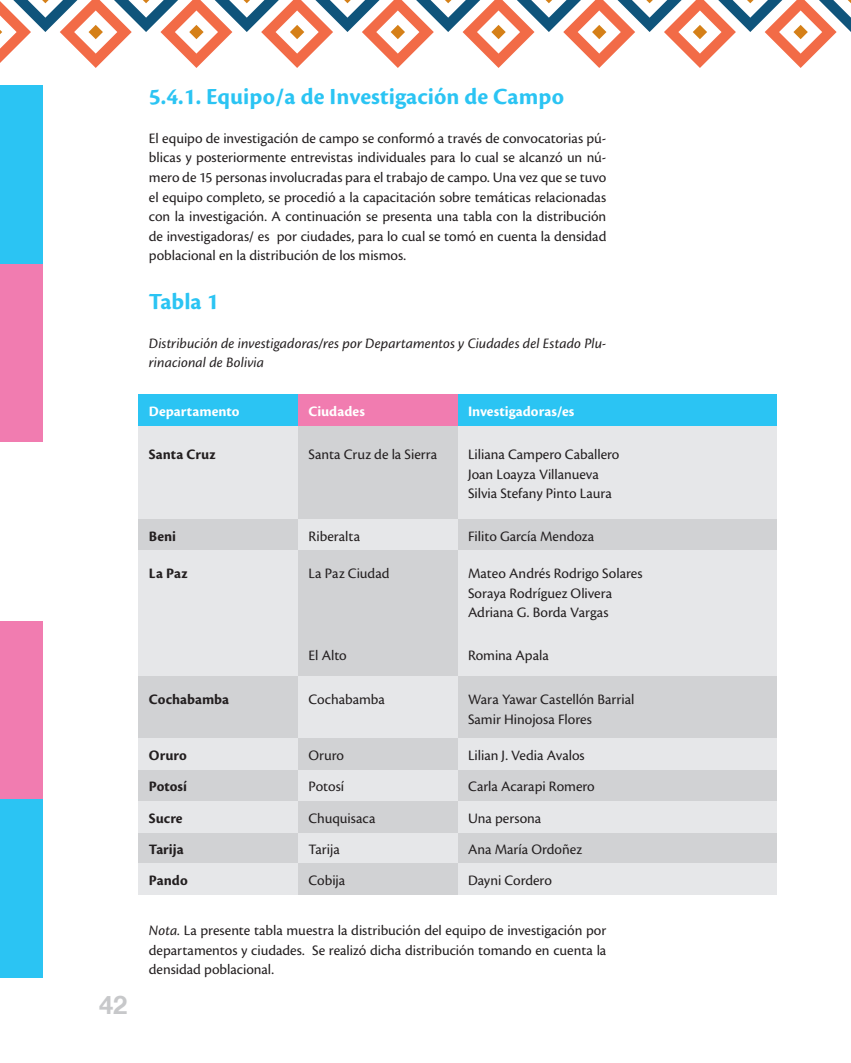
<style>
.page{position:relative;width:851px;height:1063px;background:#fff}
.page>*{position:absolute;margin:0;border:0;box-sizing:border-box;transform-origin:0 0}
.t1{font:700 25.5px "Helvetica Neue CE";color:#c7c8ca}
.t2{font:700 24px "Cronos Pro";letter-spacing:.005em;color:#2bc4f3}
.t3{font:15px/19.5px "Cronos Pro";color:#231f20;text-align:justify}
.t4{font:italic 15px/19.5px "Cronos Pro";letter-spacing:.005em;color:#231f20}
.t5{font:700 15px "Cronos Pro";color:#231f20}
.t6{font:700 15px "Cronos Pro";color:#fff}
.s1{font-style:italic}
</style>
<div class="page">
<div style="left:0;top:264px;width:43px;height:178px;background:#f17cb0"></div>
<div style="left:0;top:85px;width:43px;height:179px;background:#2bc4f3"></div>
<div style="left:0;top:621px;width:43px;height:178px;background:#f17cb0"></div>
<div style="left:0;top:799px;width:43px;height:179px;background:#2bc4f3"></div>
<svg style="left:0;top:0;width:850px;height:68px"></svg>
<div style="left:138px;top:395px;width:160px;height:31px;background:#2bc4f3"></div>
<div style="left:457px;top:395px;width:319px;height:31px;background:#2bc4f3"></div>
<div style="left:298px;top:395px;width:159px;height:31px;background:#f17cb0"></div>
<div style="left:138px;top:426px;width:160px;height:94px;background:#e6e7e9"></div>
<div style="left:457px;top:426px;width:319px;height:94px;background:#e6e7e9"></div>
<div style="left:298px;top:426px;width:159px;height:94px;background:#d1d2d4"></div>
<div style="left:138px;top:520px;width:160px;height:31px;background:#d1d2d4"></div>
<div style="left:457px;top:520px;width:319px;height:31px;background:#d1d2d4"></div>
<div style="left:298px;top:520px;width:159px;height:31px;background:#e6e7e9"></div>
<div style="left:138px;top:551px;width:160px;height:125px;background:#e6e7e9"></div>
<div style="left:457px;top:551px;width:319px;height:125px;background:#e6e7e9"></div>
<div style="left:298px;top:551px;width:159px;height:125px;background:#d1d2d4"></div>
<div style="left:138px;top:676px;width:160px;height:63px;background:#d1d2d4"></div>
<div style="left:457px;top:676px;width:319px;height:63px;background:#d1d2d4"></div>
<div style="left:298px;top:676px;width:159px;height:63px;background:#e6e7e9"></div>
<div style="left:138px;top:770px;width:160px;height:31px;background:#d1d2d4"></div>
<div style="left:457px;top:770px;width:319px;height:31px;background:#d1d2d4"></div>
<div style="left:298px;top:770px;width:159px;height:31px;background:#e6e7e9"></div>
<div style="left:138px;top:832px;width:160px;height:32px;background:#d1d2d4"></div>
<div style="left:457px;top:832px;width:319px;height:32px;background:#d1d2d4"></div>
<div style="left:298px;top:832px;width:159px;height:32px;background:#e6e7e9"></div>
<div style="left:138px;top:739px;width:160px;height:31px;background:#e6e7e9"></div>
<div style="left:457px;top:739px;width:319px;height:31px;background:#e6e7e9"></div>
<div style="left:298px;top:739px;width:159px;height:31px;background:#d1d2d4"></div>
<div style="left:138px;top:801px;width:160px;height:31px;background:#e6e7e9"></div>
<div style="left:457px;top:801px;width:319px;height:31px;background:#e6e7e9"></div>
<div style="left:298px;top:801px;width:159px;height:31px;background:#d1d2d4"></div>
<div style="left:138px;top:864px;width:160px;height:31px;background:#e6e7e9"></div>
<div style="left:457px;top:864px;width:319px;height:31px;background:#e6e7e9"></div>
<div style="left:298px;top:864px;width:159px;height:31px;background:#d1d2d4"></div>
<h1 class="t1" style="left:99px;top:989px;width:30px">42</h1>
<p class="t2" style="left:149px;top:83px;width:416px">5.4.1. Equipo/a de Investigación de Campo</p>
<p class="t3" style="left:149px;top:129px;width:459px">El equipo de investigación de campo se conformó a través de convocatorias pú&shy;blicas y posteriormente entrevistas individuales para lo cual se alcanzó un nú&shy;mero de 15 personas involucradas para el trabajo de campo. Una vez que se tuvo el equipo completo, se procedió a la capacitación sobre temáticas relacionadas con la investigación. A continuación se presenta una tabla con la distribución de investigadoras/ es por ciudades, para lo cual se tomó en cuenta la densidad poblacional en la distribución de los mismos.</p>
<p class="t2" style="left:149px;top:287px;width:71px">Tabla 1</p>
<p class="t4" style="left:149px;top:334px;width:459px">Distribución de investigadoras/res por Departamentos y Ciudades del Estado Plu&shy;rinacional de Bolivia</p>
<p class="t6" style="left:149px;top:403px;width:92px">Departamento</p>
<p class="t6" style="left:308px;top:403px;width:58px">Ciudades</p>
<p class="t6" style="left:468px;top:403px;width:108px">Investigadoras/es</p>
<p class="t5" style="left:149px;top:446px;width:68px">Santa Cruz</p>
<p class="t3" style="left:308px;top:445px;width:130px">Santa Cruz de la Sierra</p>
<p class="t3" style="left:468px;top:445px;width:153px">Liliana Campero Caballero</p>
<p class="t3" style="left:468px;top:464px;width:132px">Joan Loayza Villanueva</p>
<p class="t3" style="left:468px;top:484px;width:145px">Silvia Stefany Pinto Laura</p>
<p class="t5" style="left:149px;top:527px;width:29px">Beni</p>
<p class="t3" style="left:308px;top:526px;width:53px">Riberalta</p>
<p class="t3" style="left:468px;top:526px;width:128px">Filito García Mendoza</p>
<p class="t5" style="left:149px;top:565px;width:40px">La Paz</p>
<p class="t3" style="left:308px;top:564px;width:83px">La Paz Ciudad</p>
<p class="t3" style="left:468px;top:564px;width:176px">Mateo Andrés Rodrigo Solares</p>
<p class="t3" style="left:468px;top:583px;width:146px">Soraya Rodríguez Olivera</p>
<p class="t3" style="left:468px;top:603px;width:142px">Adriana G. Borda Vargas</p>
<p class="t3" style="left:308px;top:646px;width:40px">El Alto</p>
<p class="t3" style="left:468px;top:646px;width:82px">Romina Apala</p>
<p class="t5" style="left:149px;top:691px;width:82px">Cochabamba</p>
<p class="t3" style="left:308px;top:690px;width:78px">Cochabamba</p>
<p class="t3" style="left:468px;top:690px;width:168px">Wara Yawar Castellón Barrial</p>
<p class="t3" style="left:468px;top:710px;width:125px">Samir Hinojosa Flores</p>
<p class="t5" style="left:149px;top:747px;width:39px">Oruro</p>
<p class="t3" style="left:308px;top:746px;width:37px">Oruro</p>
<p class="t3" style="left:468px;top:746px;width:118px">Lilian J. Vedia Avalos</p>
<p class="t5" style="left:149px;top:778px;width:40px">Potosí</p>
<p class="t3" style="left:308px;top:777px;width:37px">Potosí</p>
<p class="t3" style="left:468px;top:777px;width:128px">Carla Acarapi Romero</p>
<p class="t5" style="left:149px;top:809px;width:35px">Sucre</p>
<p class="t3" style="left:308px;top:808px;width:68px">Chuquisaca</p>
<p class="t3" style="left:468px;top:808px;width:75px">Una persona</p>
<p class="t5" style="left:149px;top:841px;width:36px">Tarija</p>
<p class="t3" style="left:308px;top:840px;width:33px">Tarija</p>
<p class="t3" style="left:468px;top:840px;width:115px">Ana María Ordoñez</p>
<p class="t5" style="left:149px;top:872px;width:40px">Pando</p>
<p class="t3" style="left:308px;top:871px;width:38px">Cobija</p>
<p class="t3" style="left:468px;top:871px;width:85px">Dayni Cordero</p>
<p class="t3" style="left:149px;top:921px;width:459px"><span class="s1">Nota.</span> La presente tabla muestra la distribución del equipo de investigación por departamentos y ciudades. Se realizó dicha distribución tomando en cuenta la densidad poblacional.</p>
</div>
